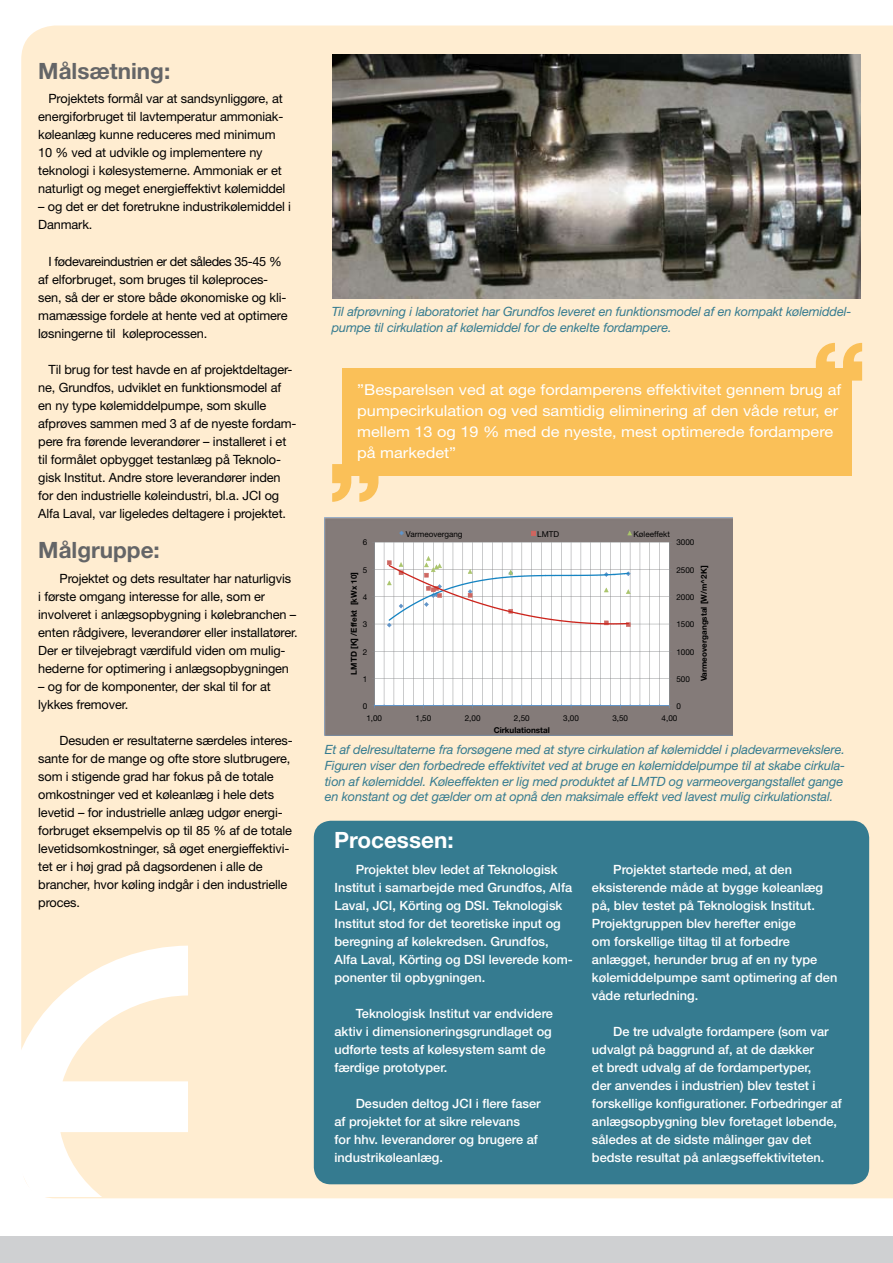
<style>
.page{position:relative;width:893px;height:1263px;background:#fff}
.page>*{position:absolute;margin:0;border:0;box-sizing:border-box;transform-origin:0 0}
.t1{font:700 22.5px "Helvetica Neue";color:#646567}
.t2{font:700 22.5px "Helvetica Neue";color:#fff}
.t3{font:15px/21px "Helvetica Neue";color:#fff;scale:1.09 1}
.t4{font:12.75px/18px "Helvetica Neue";letter-spacing:-.01em;color:#000}
.t5{font:500 12.75px/18px "Helvetica Neue";color:#fff}
.t6{font:italic 12.75px/15.8px "Helvetica Neue";letter-spacing:-.01em;color:#357b90}
.t7{font:8.1px "Helvetica Neue";color:#000}
.t8{font:700 8.1px "Helvetica Neue";color:#000}
</style>
<div class="page">
<div style="left:21px;top:26px;width:872px;height:1172px;background:#ffedd1"></div>
<div style="left:0;top:1236px;width:893px;height:27px;background:#cfd0d2"></div>
<svg style="left:21px;top:945px;width:167px;height:251px"></svg>
<div style="left:314px;top:821px;width:555px;height:363px;background:#357b90;border-radius:17px"></div>
<div style="left:342px;top:368px;width:509px;height:108px;background:#fac058"></div>
<svg style="left:815px;top:343px;width:47px;height:38px"></svg>
<svg style="left:332px;top:464px;width:47px;height:38px"></svg>
<img style="left:333px;top:54px;width:528px;height:245px">
<svg style="left:325px;top:517px;width:408px;height:218px"></svg>
<h1 class="t1" style="left:38px;top:57px;width:134px">Målsætning:</h1>
<p class="t4" style="left:38px;top:90px;width:249px;text-indent:10px">Projektets formål var at sandsynliggøre, at energiforbruget til lavtemperatur ammoniak&shy;køleanlæg kunne reduceres med minimum 10 % ved at udvikle og implementere ny teknologi i kølesystemerne. Ammoniak er et naturligt og meget energieffektivt kølemiddel</p>
<p class="t4" style="left:38px;top:198px;width:254px">– og det er det foretrukne industrikølemiddel i<br>Danmark.</p>
<p class="t4" style="left:38px;top:252px;width:251px;text-indent:10px">I fødevareindustrien er det således 35-45 % af elforbruget, som bruges til køleproces&shy;sen, så der er store både økonomiske og kli&shy;mamæssige fordele at hente ved at optimere løsningerne til køleprocessen.</p>
<p class="t4" style="left:38px;top:360px;width:260px;text-indent:10px">Til brug for test havde en af projektdeltager&shy;ne, Grundfos, udviklet en funktionsmodel af en ny type kølemiddelpumpe, som skulle afprøves sammen med 3 af de nyeste fordam&shy;pere fra førende leverandører – installeret i et til formålet opbygget testanlæg på Teknolo&shy;gisk Institut. Andre store leverandører inden for den industrielle køleindustri, bl.a. JCI og Alfa Laval, var ligeledes deltagere i projektet.</p>
<h1 class="t1" style="left:38px;top:536px;width:123px">Målgruppe:</h1>
<p class="t4" style="left:38px;top:569px;width:261px;text-indent:21px">Projektet og dets resultater har naturligvis<br>i første omgang interesse for alle, som er involveret i anlægsopbygning i kølebranchen – enten rådgivere, leverandører eller installatører.<br>Der er tilvejebragt værdifuld viden om mulig&shy;hederne for optimering i anlægsopbygningen</p>
<p class="t4" style="left:38px;top:677px;width:234px">– og for de komponenter, der skal til for at lykkes fremover.</p>
<p class="t4" style="left:38px;top:731px;width:256px;text-indent:21px">Desuden er resultaterne særdeles interes&shy;sante for de mange og ofte store slutbrugere, som i stigende grad har fokus på de totale omkostninger ved et køleanlæg i hele dets levetid – for industrielle anlæg udgør energi&shy;forbruget eksempelvis op til 85 % af de totale levetidsomkostninger, så øget energieffektivi&shy;tet er i høj grad på dagsordenen i alle de brancher, hvor køling indgår i den industrielle proces.</p>
<p class="t6" style="left:332px;top:304px;width:521px">Til afprøvning i laboratoriet har Grundfos leveret en funktionsmodel af en kompakt kølemiddel&shy;pumpe til cirkulation af kølemiddel for de enkelte fordampere.</p>
<p class="t3" style="left:357px;top:379px;width:446px">”Besparelsen ved at øge fordamperens effektivitet gennem brug af pumpecirkulation og ved samtidig eliminering af den våde retur, er mellem 13 og 19 % med de nyeste, mest optimerede fordampere på markedet”</p>
<p class="t7" style="left:363px;top:538px;width:6px">6</p>
<p class="t7" style="left:406px;top:529px;width:58px">Varmeovergang</p>
<p class="t7" style="left:537px;top:529px;width:23px">LMTD</p>
<p class="t7" style="left:633px;top:529px;width:38px">Køleeffekt</p>
<p class="t7" style="left:676px;top:538px;width:20px">3000</p>
<p class="t7" style="left:363px;top:565px;width:6px">5</p>
<p class="t8" style="left:349px;top:674px;width:104px;rotate:-90deg">LMTD [K] /Effekt [kWx 10]</p>
<p class="t7" style="left:363px;top:592px;width:6px">4</p>
<p class="t7" style="left:363px;top:619px;width:6px">3</p>
<p class="t7" style="left:363px;top:647px;width:6px">2</p>
<p class="t7" style="left:363px;top:674px;width:6px">1</p>
<p class="t8" style="left:699px;top:681px;width:117px;rotate:-90deg">Varmeovergangstal [W/m^2K]</p>
<p class="t7" style="left:676px;top:565px;width:20px">2500</p>
<p class="t7" style="left:676px;top:592px;width:20px">2000</p>
<p class="t7" style="left:676px;top:619px;width:20px">1500</p>
<p class="t7" style="left:676px;top:647px;width:20px">1000</p>
<p class="t7" style="left:676px;top:674px;width:15px">500</p>
<p class="t7" style="left:363px;top:701px;width:6px">0</p>
<p class="t7" style="left:676px;top:701px;width:6px">0</p>
<p class="t7" style="left:366px;top:713px;width:17px">1,00</p>
<p class="t7" style="left:416px;top:713px;width:17px">1,50</p>
<p class="t7" style="left:465px;top:713px;width:17px">2,00</p>
<p class="t7" style="left:514px;top:713px;width:17px">2,50</p>
<p class="t7" style="left:563px;top:713px;width:17px">3,00</p>
<p class="t7" style="left:612px;top:713px;width:17px">3,50</p>
<p class="t7" style="left:662px;top:713px;width:17px">4,00</p>
<p class="t8" style="left:494px;top:725px;width:58px">Cirkulationstal</p>
<p class="t6" style="left:325px;top:742px;width:522px">Et af delresultaterne fra forsøgene med at styre cirkulation af kølemiddel i pladevarmevekslere.<br>Figuren viser den forbedrede effektivitet ved at bruge en kølemiddelpumpe til at skabe cirkula&shy;tion af kølemiddel. Køleeffekten er lig med produktet af LMTD og varmeovergangstallet gange en konstant og det gælder om at opnå den maksimale effekt ved lavest mulig cirkulationstal.</p>
<h1 class="t2" style="left:334px;top:826px;width:121px">Processen:</h1>
<p class="t5" style="left:334px;top:860px;width:240px;text-indent:21px">Projektet blev ledet af Teknologisk Institut i samarbejde med Grundfos, Alfa Laval, JCI, Körting og DSI. Teknologisk Institut stod for det teoretiske input og beregning af kølekredsen. Grundfos, Alfa Laval, Körting og DSI leverede kom&shy;ponenter til opbygningen.</p>
<p class="t5" style="left:334px;top:1004px;width:220px;text-indent:21px">Teknologisk Institut var endvidere aktiv i dimensioneringsgrundlaget og udførte tests af kølesystem samt de færdige prototyper.</p>
<p class="t5" style="left:334px;top:1094px;width:208px;text-indent:21px">Desuden deltog JCI i flere faser af projektet for at sikre relevans<br>for hhv. leverandører og brugere af industrikøleanlæg.</p>
<p class="t5" style="left:592px;top:860px;width:247px;text-indent:21px">Projektet startede med, at den eksisterende måde at bygge køleanlæg på, blev testet på Teknologisk Institut.<br>Projektgruppen blev herefter enige<br>om forskellige tiltag til at forbedre anlægget, herunder brug af en ny type kølemiddelpumpe samt optimering af den våde returledning.</p>
<p class="t5" style="left:592px;top:1022px;width:251px;text-indent:21px">De tre udvalgte fordampere (som var udvalgt på baggrund af, at de dækker<br>et bredt udvalg af de fordampertyper,<br>der anvendes i industrien) blev testet i forskellige konfigurationer. Forbedringer af anlægsopbygning blev foretaget løbende, således at de sidste målinger gav det bedste resultat på anlægseffektiviteten.</p>
</div>
